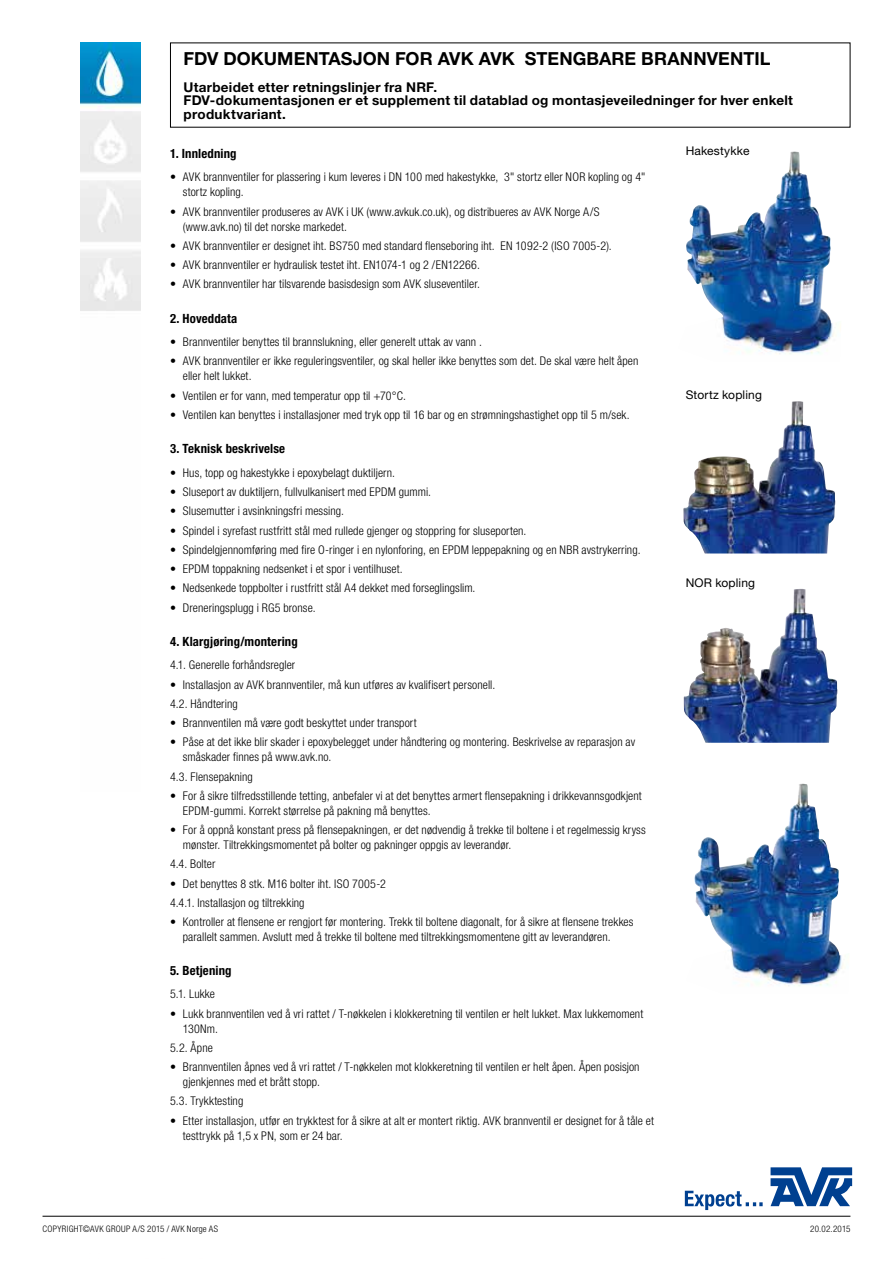
<style>
.page{position:relative;width:893px;height:1263px;background:#fff}
.page>*{position:absolute;margin:0;border:0;box-sizing:border-box;transform-origin:0 0}
.t1{font:700 18px "Helvetica Neue LT Pro";letter-spacing:.005em;color:#000}
.t2{font:700 13.5px/13.5px "Helvetica Neue LT Pro";letter-spacing:.02em;color:#000}
.t3{font:700 condensed 12.75px "Helvetica Neue LT Pro";letter-spacing:.01em;color:#000}
.t4{font:300 condensed 12px/15px "Helvetica Neue LT Pro";letter-spacing:.01em;color:#000}
.t5{font:12px "Helvetica Neue LT Pro";letter-spacing:.015em;color:#000}
.t6{font:300 condensed 9px "Helvetica Neue LT Pro";letter-spacing:.03em;color:#000}
</style>
<div class="page">
<hr style="left:43px;top:1216px;width:807px;height:1px;background:#000">
<svg style="left:770px;top:1167px;width:82px;height:39px"></svg>
<svg style="left:685px;top:1191px;width:78px;height:19px"></svg>
<img style="left:81px;top:43px;width:60px;height:268px">
<img style="left:686px;top:151px;width:155px;height:203px">
<img style="left:683px;top:401px;width:152px;height:152px">
<img style="left:683px;top:589px;width:155px;height:154px">
<img style="left:694px;top:784px;width:150px;height:202px">
<h1 class="t1" style="left:184px;top:47px;width:588px">FDV DOKUMENTASJON FOR AVK AVK STENGBARE BRANNVENTIL</h1>
<p class="t2" style="left:184px;top:80px;width:611px">Utarbeidet etter retningslinjer fra NRF.<br>FDV-dokumentasjonen er et supplement til datablad og montasjeveiledninger for hver enkelt produktvariant.</p>
<p class="t3" style="left:170px;top:146px;width:68px">1. Innledning</p>
<p class="t4" style="left:183px;top:170px;width:464px;text-indent:-13px">• AVK brannventiler for plassering i kum leveres i DN 100 med hakestykke, 3" stortz eller NOR kopling og 4" stortz kopling.</p>
<p class="t4" style="left:183px;top:204px;width:418px;text-indent:-13px">• AVK brannventiler produseres av AVK i UK (www.avkuk.co.uk), og distribueres av AVK Norge A/S (www.avk.no) til det norske markedet.</p>
<p class="t4" style="left:170px;top:238px;width:443px">• AVK brannventiler er designet iht. BS750 med standard flenseboring iht. EN 1092-2 (ISO 7005-2).</p>
<p class="t4" style="left:170px;top:257px;width:311px">• AVK brannventiler er hydraulisk testet iht. EN1074-1 og 2 /EN12266.</p>
<p class="t4" style="left:170px;top:277px;width:311px">• AVK brannventiler har tilsvarende basisdesign som AVK sluseventiler.</p>
<p class="t3" style="left:170px;top:310px;width:69px">2. Hoveddata</p>
<p class="t4" style="left:170px;top:334px;width:313px">• Brannventiler benyttes til brannslukning, eller generelt uttak av vann .</p>
<p class="t4" style="left:183px;top:354px;width:457px;text-indent:-13px">• AVK brannventiler er ikke reguleringsventiler, og skal heller ikke benyttes som det. De skal være helt åpen eller helt lukket.</p>
<p class="t4" style="left:170px;top:388px;width:237px">• Ventilen er for vann, med temperatur opp til +70°C.</p>
<p class="t4" style="left:170px;top:407px;width:461px">• Ventilen kan benyttes i installasjoner med tryk opp til 16 bar og en strømningshastighet opp til 5 m/sek.</p>
<p class="t3" style="left:170px;top:441px;width:117px">3. Teknisk beskrivelse</p>
<p class="t4" style="left:170px;top:465px;width:226px">• Hus, topp og hakestykke i epoxybelagt duktiljern.</p>
<p class="t4" style="left:170px;top:484px;width:263px">• Sluseport av duktiljern, fullvulkanisert med EPDM gummi.</p>
<p class="t4" style="left:170px;top:503px;width:175px">• Slusemutter i avsinkningsfri messing.</p>
<p class="t4" style="left:170px;top:523px;width:358px">• Spindel i syrefast rustfritt stål med rullede gjenger og stoppring for sluseporten.</p>
<p class="t4" style="left:170px;top:542px;width:472px">• Spindelgjennomføring med fire O-ringer i en nylonforing, en EPDM leppepakning og en NBR avstrykerring.</p>
<p class="t4" style="left:170px;top:561px;width:234px">• EPDM toppakning nedsenket i et spor i ventilhuset.</p>
<p class="t4" style="left:170px;top:580px;width:307px">• Nedsenkede toppbolter i rustfritt stål A4 dekket med forseglingslim.</p>
<p class="t4" style="left:170px;top:600px;width:147px">• Dreneringsplugg i RG5 bronse.</p>
<p class="t3" style="left:170px;top:633px;width:129px">4. Klargjøring/montering</p>
<p class="t4" style="left:170px;top:657px;width:127px">4.1. Generelle forhåndsregler</p>
<p class="t4" style="left:170px;top:675px;width:327px;line-height:19.2px">• Installasjon av AVK brannventiler, må kun utføres av kvalifisert personell.<br>4.2. Håndtering</p>
<p class="t4" style="left:170px;top:715px;width:248px">• Brannventilen må være godt beskyttet under transport</p>
<p class="t4" style="left:183px;top:734px;width:454px;text-indent:-13px">• Påse at det ikke blir skader i epoxybelegget under håndtering og montering. Beskrivelse av reparasjon av småskader finnes på www.avk.no.</p>
<p class="t4" style="left:170px;top:769px;width:84px">4.3. Flensepakning</p>
<p class="t4" style="left:183px;top:788px;width:460px;text-indent:-13px">• For å sikre tilfredsstillende tetting, anbefaler vi at det benyttes armert flensepakning i drikkevannsgodkjent<br>EPDM-gummi. Korrekt størrelse på pakning må benyttes.</p>
<p class="t4" style="left:183px;top:822px;width:464px;text-indent:-13px">• For å oppnå konstant press på flensepakningen, er det nødvendig å trekke til boltene i et regelmessig kryss mønster. Tiltrekkingsmomentet på bolter og pakninger oppgis av leverandør.</p>
<p class="t4" style="left:170px;top:856px;width:47px">4.4. Bolter</p>
<p class="t4" style="left:170px;top:874px;width:217px;line-height:19.2px">• Det benyttes 8 stk. M16 bolter iht. ISO 7005-2<br>4.4.1. Installasjon og tiltrekking</p>
<p class="t4" style="left:183px;top:914px;width:452px;text-indent:-13px">• Kontroller at flensene er rengjort før montering. Trekk til boltene diagonalt, for å sikre at flensene trekkes parallelt sammen. Avslutt med å trekke til boltene med tiltrekkingsmomentene gitt av leverandøren.</p>
<p class="t3" style="left:170px;top:962px;width:63px">5. Betjening</p>
<p class="t4" style="left:170px;top:986px;width:46px">5.1. Lukke</p>
<p class="t4" style="left:183px;top:1006px;width:462px;text-indent:-13px">• Lukk brannventilen ved å vri rattet / T-nøkkelen i klokkeretning til ventilen er helt lukket. Max lukkemoment<br>130Nm.</p>
<p class="t4" style="left:170px;top:1040px;width:44px">5.2. Åpne</p>
<p class="t4" style="left:183px;top:1059px;width:458px;text-indent:-13px">• Brannventilen åpnes ved å vri rattet / T-nøkkelen mot klokkeretning til ventilen er helt åpen. Åpen posisjon gjenkjennes med et brått stopp.</p>
<p class="t4" style="left:170px;top:1093px;width:75px">5.3. Trykktesting</p>
<p class="t4" style="left:183px;top:1113px;width:473px;text-indent:-13px">• Etter installasjon, utfør en trykktest for å sikre at alt er montert riktig. AVK brannventil er designet for å tåle et testtrykk på 1,5 x PN, som er 24 bar.</p>
<p class="t5" style="left:686px;top:144px;width:65px">Hakestykke</p>
<p class="t5" style="left:686px;top:387px;width:78px">Stortz kopling</p>
<p class="t5" style="left:686px;top:575px;width:71px">NOR kopling</p>
<p class="t6" style="left:43px;top:1223px;width:177px">COPYRIGHT©AVK GROUP A/S 2015 / AVK Norge AS</p>
<p class="t6" style="left:810px;top:1223px;width:42px">20.02.2015</p>
</div>
